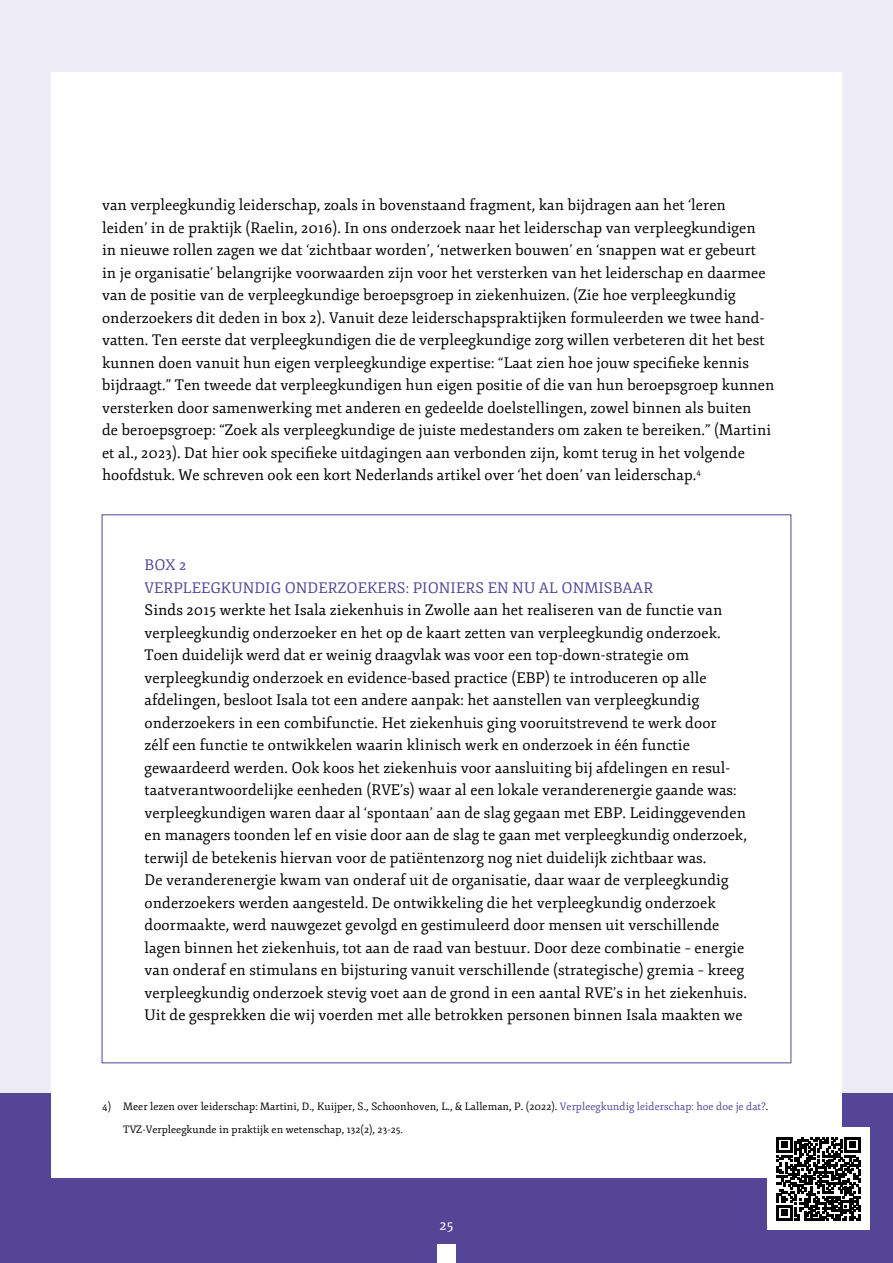
<style>
.page{position:relative;width:893px;height:1263px;background:#edebf6}
.page>*{position:absolute;margin:0;border:0;box-sizing:border-box;transform-origin:0 0}
.t1{font:15px/22.5px "Fjord One";letter-spacing:.005em;color:#000}
.t2{font:15px/22.5px "Fjord One";letter-spacing:.005em;color:#554596}
.t3{font:15px "Fjord One";color:#fff}
.t4{font:10.5px/22.5px "Fjord One";letter-spacing:.005em;color:#000}
.s1{color:#554596}
</style>
<div class="page">
<div style="left:0;top:1093px;width:893px;height:170px;background:#554596"></div>
<div style="left:51px;top:72px;width:791px;height:1106px;background:#fff"></div>
<div style="left:437px;top:1244px;width:19px;height:19px;background:#fff"></div>
<div style="left:768px;top:1128px;width:102px;height:102px;background:#fff"></div>
<svg style="left:777px;top:1137px;width:84px;height:84px"></svg>
<p class="t1" style="left:102px;top:194px;width:674px">van verpleegkundig leiderschap, zoals in bovenstaand fragment, kan bijdragen aan het ‘leren leiden’ in de praktijk (Raelin, 2016). In ons onderzoek naar het leiderschap van verpleegkundigen<br>in nieuwe rollen zagen we dat ‘zichtbaar worden’, ‘netwerken bouwen’ en ‘snappen wat er gebeurt<br>in je organisatie’ belangrijke voorwaarden zijn voor het versterken van het leiderschap en daarmee van de positie van de verpleegkundige beroepsgroep in ziekenhuizen. (Zie hoe verpleegkundig onderzoekers dit deden in box 2). Vanuit deze leiderschapspraktijken formuleerden we twee hand&shy;vatten. Ten eerste dat verpleegkundigen die de verpleegkundige zorg willen verbeteren dit het best kunnen doen vanuit hun eigen verpleegkundige expertise: “Laat zien hoe jouw specifieke kennis bijdraagt.” Ten tweede dat verpleegkundigen hun eigen positie of die van hun beroepsgroep kunnen versterken door samenwerking met anderen en gedeelde doelstellingen, zowel binnen als buiten<br>de beroepsgroep: “Zoek als verpleegkundige de juiste medestanders om zaken te bereiken.” (Martini et al., 2023). Dat hier ook specifieke uitdagingen aan verbonden zijn, komt terug in het volgende hoofdstuk. We schreven ook een kort Nederlands artikel over ‘het doen’ van leiderschap.<sup>4</sup></p>
<p class="t2" style="left:145px;top:554px;width:510px">BOX 2<br>VERPLEEGKUNDIG ONDERZOEKERS: PIONIERS EN NU AL ONMISBAAR</p>
<p class="t1" style="left:145px;top:599px;width:604px">Sinds 2015 werkte het Isala ziekenhuis in Zwolle aan het realiseren van de functie van verpleegkundig onderzoeker en het op de kaart zetten van verpleegkundig onderzoek.<br>Toen duidelijk werd dat er weinig draagvlak was voor een top-down-strategie om verpleegkundig onderzoek en evidence-based practice (EBP) te introduceren op alle afdelingen, besloot Isala tot een andere aanpak: het aanstellen van verpleegkundig onderzoekers in een combifunctie. Het ziekenhuis ging vooruitstrevend te werk door<br>zélf een functie te ontwikkelen waarin klinisch werk en onderzoek in één functie gewaardeerd werden. Ook koos het ziekenhuis voor aansluiting bij afdelingen en resul&shy;taatverantwoordelijke eenheden (RVE’s) waar al een lokale veranderenergie gaande was: verpleegkundigen waren daar al ‘spontaan’ aan de slag gegaan met EBP. Leidinggevenden en managers toonden lef en visie door aan de slag te gaan met verpleegkundig onderzoek, terwijl de betekenis hiervan voor de patiëntenzorg nog niet duidelijk zichtbaar was.<br>De veranderenergie kwam van onderaf uit de organisatie, daar waar de verpleegkundig onderzoekers werden aangesteld. De ontwikkeling die het verpleegkundig onderzoek doormaakte, werd nauwgezet gevolgd en gestimuleerd door mensen uit verschillende lagen binnen het ziekenhuis, tot aan de raad van bestuur. Door deze combinatie – energie van onderaf en stimulans en bijsturing vanuit verschillende (strategische) gremia – kreeg verpleegkundig onderzoek stevig voet aan de grond in een aantal RVE’s in het ziekenhuis.<br>Uit de gesprekken die wij voerden met alle betrokken personen binnen Isala maakten we</p>
<p class="t4" style="left:123px;top:1095px;width:646px;text-indent:-21px">4) Meer lezen over leiderschap: Martini, D., Kuijper, S., Schoonhoven, L., &amp; Lalleman, P. (2022). <span class="s1">Verpleegkundig leiderschap: hoe doe je dat?</span>.<br>TVZ-Verpleegkunde in praktijk en wetenschap, 132(2), 23-25.</p>
<p class="t3" style="left:439px;top:1216px;width:16px">25</p>
</div>
